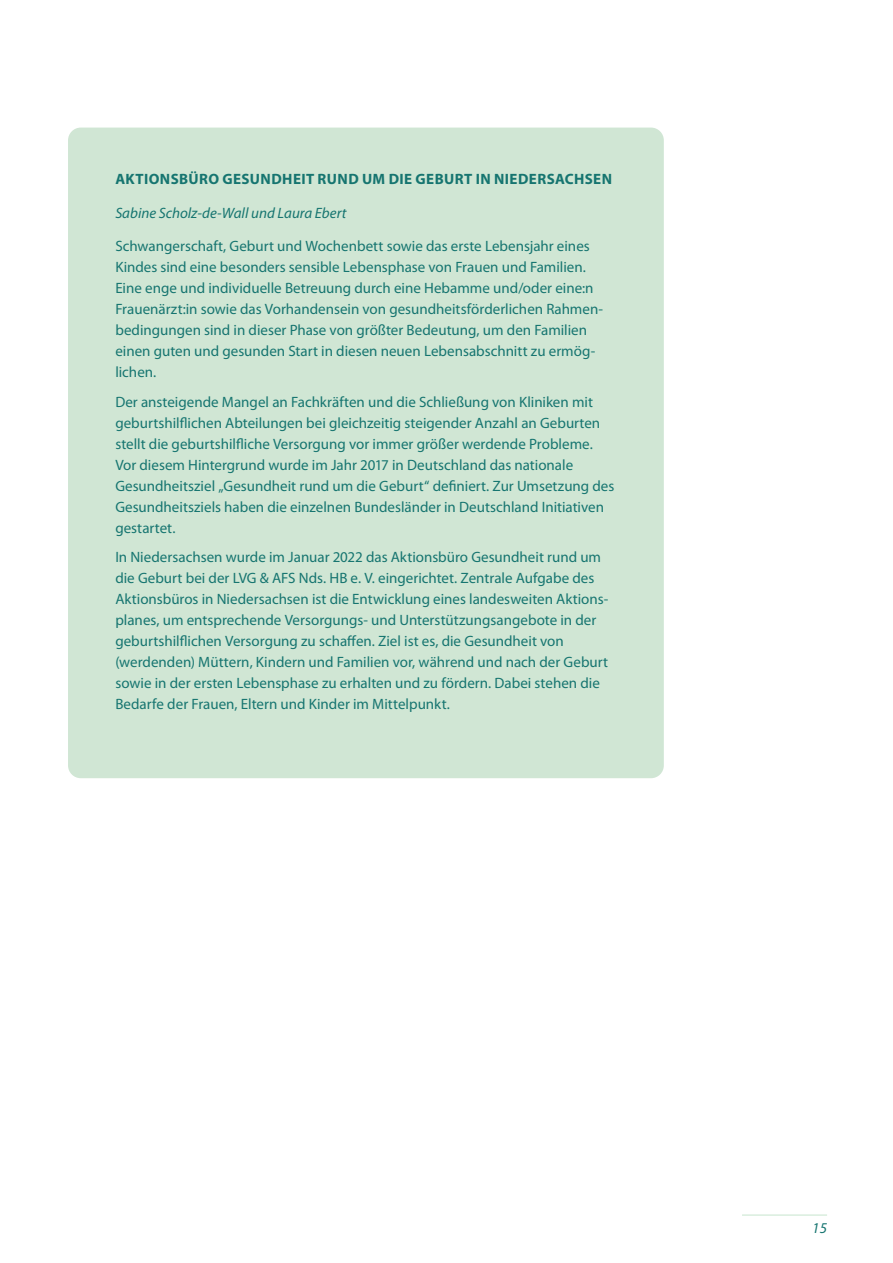
<style>
.page{position:relative;width:893px;height:1263px;background:#fff}
.page>*{position:absolute;margin:0;border:0;box-sizing:border-box;transform-origin:0 0}
.t1{font:15px/21px "Myriad Pro";color:#167570}
.t2{font:700 15px "Myriad Pro";letter-spacing:.025em;color:#167570}
.t3{font:italic 15px "Myriad Pro";color:#167570}
</style>
<div class="page">
<hr style="left:742px;top:1214px;width:85px;height:1px;background:#cce8d3">
<div style="left:68px;top:128px;width:596px;height:650px;background:#d0e6d4;border-radius:13px"></div>
<p class="t2" style="left:115px;top:169px;width:498px">AKTIONSBÜRO GESUNDHEIT RUND UM DIE GEBURT IN NIEDERSACHSEN</p>
<p class="t3" style="left:115px;top:203px;width:233px">Sabine Scholz-de-Wall und Laura Ebert</p>
<p class="t1" style="left:115px;top:236px;width:489px">Schwangerschaft, Geburt und Wochenbett sowie das erste Lebensjahr eines Kindes sind eine besonders sensible Lebensphase von Frauen und Familien.<br>Eine enge und individuelle Betreuung durch eine Hebamme und/oder eine:n Frauenärzt:in sowie das Vorhandensein von gesundheitsförderlichen Rahmen&shy;bedingungen sind in dieser Phase von größter Bedeutung, um den Familien einen guten und gesunden Start in diesen neuen Lebensabschnitt zu ermög&shy;lichen.</p>
<p class="t1" style="left:115px;top:391px;width:501px">Der ansteigende Mangel an Fachkräften und die Schließung von Kliniken mit geburtshilflichen Abteilungen bei gleichzeitig steigender Anzahl an Geburten stellt die geburtshilfliche Versorgung vor immer größer werdende Probleme.<br>Vor diesem Hintergrund wurde im Jahr 2017 in Deutschland das nationale Gesundheitsziel „Gesundheit rund um die Geburt“ definiert. Zur Umsetzung des Gesundheitsziels haben die einzelnen Bundesländer in Deutschland Initiativen gestartet.</p>
<p class="t1" style="left:115px;top:547px;width:494px">In Niedersachsen wurde im Januar 2022 das Aktionsbüro Gesundheit rund um die Geburt bei der LVG &amp; AFS Nds. HB e. V. eingerichtet. Zentrale Aufgabe des Aktionsbüros in Niedersachsen ist die Entwicklung eines landesweiten Aktions&shy;planes, um entsprechende Versorgungs- und Unterstützungsangebote in der geburtshilflichen Versorgung zu schaffen. Ziel ist es, die Gesundheit von (werdenden) Müttern, Kindern und Familien vor, während und nach der Geburt sowie in der ersten Lebensphase zu erhalten und zu fördern. Dabei stehen die Bedarfe der Frauen, Eltern und Kinder im Mittelpunkt.</p>
<p class="t3" style="left:812px;top:1218px;width:16px">15</p>
</div>
